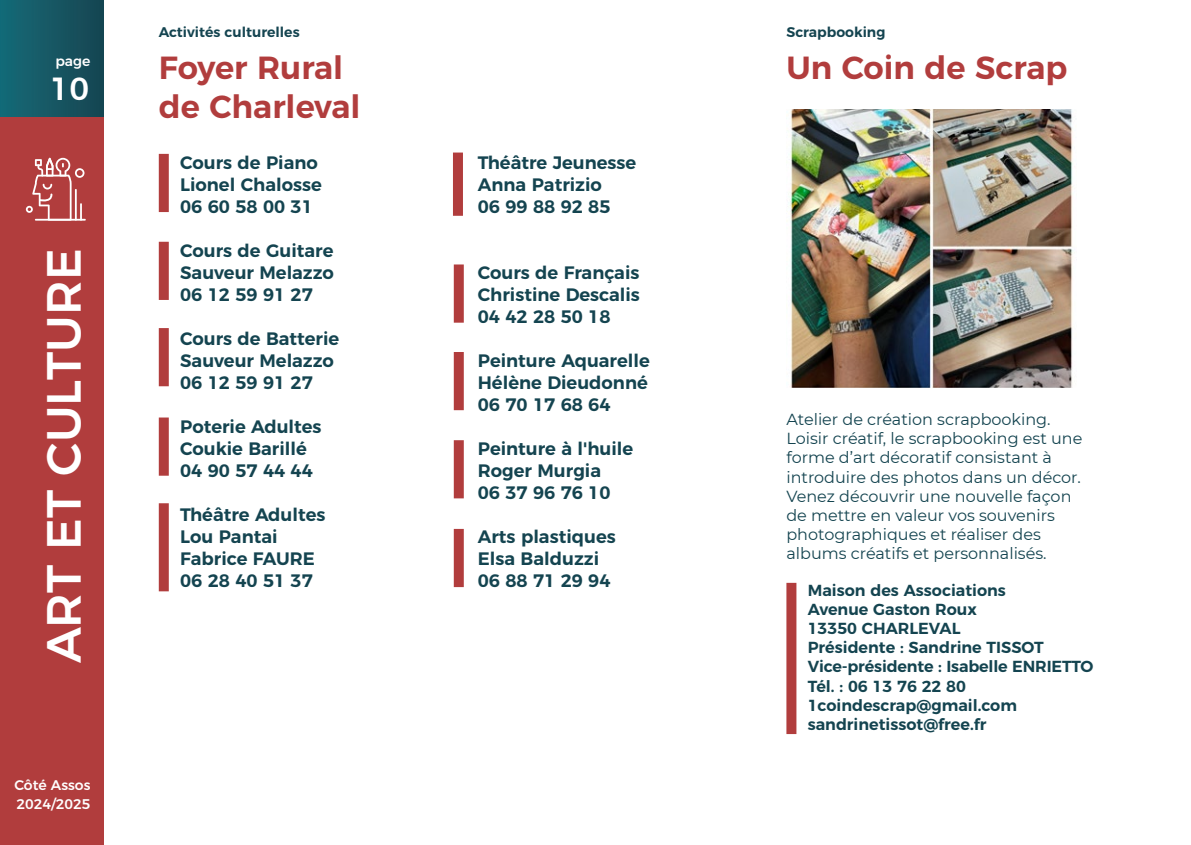
<style>
.page{position:relative;width:1191px;height:845px;background:#fff}
.page>*{position:absolute;margin:0;border:0;box-sizing:border-box;transform-origin:0 0}
.t1{font:500 48px "Montserrat";color:#fff}
.t2{font:600 32px/38.4px "Montserrat";color:#b13d3d}
.t3{font:500 32px "Montserrat";color:#fff}
.t4{font:600 18px "Montserrat";color:#144450}
.t5{font:16px/19.2px "Montserrat";color:#144450}
.t6{font:600 16px "Montserrat";color:#144450}
.t7{font:600 14px "Montserrat";color:#144450}
.t8{font:500 14px "Montserrat";color:#fff}
</style>
<div class="page">
<div style="left:159px;top:154px;width:10px;height:58px;background:#b13d3d"></div>
<div style="left:159px;top:328px;width:10px;height:58px;background:#b13d3d"></div>
<div style="left:159px;top:242px;width:10px;height:58px;background:#b13d3d"></div>
<div style="left:159px;top:417px;width:10px;height:59px;background:#b13d3d"></div>
<div style="left:454px;top:264px;width:10px;height:59px;background:#b13d3d"></div>
<div style="left:453px;top:153px;width:10px;height:63px;background:#b13d3d"></div>
<div style="left:159px;top:503px;width:10px;height:88px;background:#b13d3d"></div>
<div style="left:0;top:0;width:103px;height:845px;background:#b13d3d"></div>
<hr style="left:35px;top:219px;width:51px;height:2px;background:#fff">
<svg style="left:26px;top:158px;width:58px;height:63px"></svg>
<div style="left:786px;top:583px;width:10px;height:151px;background:#b13d3d"></div>
<img style="left:790px;top:110px;width:284px;height:277px">
<hr style="left:1190px;top:0;width:1px;height:845px;background:#007789">
<div style="left:0;top:0;width:103px;height:116px;background:linear-gradient(to right,#156a77,#174551)"></div>
<div style="left:454px;top:352px;width:10px;height:58px;background:#b13d3d"></div>
<div style="left:454px;top:440px;width:10px;height:58px;background:#b13d3d"></div>
<div style="left:454px;top:529px;width:10px;height:58px;background:#b13d3d"></div>
<p class="t8" style="left:55px;top:49px;width:37px">page</p>
<p class="t3" style="left:50px;top:63px;width:41px">10</p>
<p class="t1" style="left:25px;top:663px;width:416px;rotate:-90deg">ART ET CULTURE</p>
<p class="t8" style="left:14px;top:773px;width:78px">Côté Assos</p>
<p class="t8" style="left:17px;top:793px;width:75px">2024/2025</p>
<p class="t7" style="left:159px;top:21px;width:142px">Activités culturelles</p>
<p class="t2" style="left:159px;top:46px;width:203px">Foyer Rural de Charleval</p>
<p class="t4" style="left:180px;top:147px;width:139px">Cours de Piano</p>
<p class="t4" style="left:180px;top:169px;width:143px">Lionel Chalosse</p>
<p class="t4" style="left:180px;top:191px;width:134px">06 60 58 00 31</p>
<p class="t4" style="left:180px;top:235px;width:155px">Cours de Guitare</p>
<p class="t4" style="left:180px;top:257px;width:155px">Sauveur Melazzo</p>
<p class="t4" style="left:180px;top:279px;width:134px">06 12 59 91 27</p>
<p class="t4" style="left:180px;top:323px;width:161px">Cours de Batterie</p>
<p class="t4" style="left:180px;top:345px;width:155px">Sauveur Melazzo</p>
<p class="t4" style="left:180px;top:367px;width:134px">06 12 59 91 27</p>
<p class="t4" style="left:180px;top:411px;width:143px">Poterie Adultes</p>
<p class="t4" style="left:180px;top:433px;width:128px">Coukie Barillé</p>
<p class="t4" style="left:180px;top:455px;width:134px">04 90 57 44 44</p>
<p class="t4" style="left:180px;top:499px;width:147px">Théâtre Adultes</p>
<p class="t4" style="left:180px;top:521px;width:99px">Lou Pantai</p>
<p class="t4" style="left:180px;top:543px;width:136px">Fabrice FAURE</p>
<p class="t4" style="left:180px;top:565px;width:134px">06 28 40 51 37</p>
<p class="t4" style="left:478px;top:147px;width:160px">Théâtre Jeunesse</p>
<p class="t4" style="left:478px;top:169px;width:126px">Anna Patrizio</p>
<p class="t4" style="left:478px;top:191px;width:134px">06 99 88 92 85</p>
<p class="t4" style="left:478px;top:257px;width:163px">Cours de Français</p>
<p class="t4" style="left:478px;top:279px;width:164px">Christine Descalis</p>
<p class="t4" style="left:478px;top:301px;width:134px">04 42 28 50 18</p>
<p class="t4" style="left:478px;top:345px;width:174px">Peinture Aquarelle</p>
<p class="t4" style="left:478px;top:367px;width:171px">Hélène Dieudonné</p>
<p class="t4" style="left:478px;top:389px;width:134px">06 70 17 68 64</p>
<p class="t4" style="left:478px;top:433px;width:157px">Peinture à l'huile</p>
<p class="t4" style="left:478px;top:455px;width:125px">Roger Murgia</p>
<p class="t4" style="left:478px;top:477px;width:134px">06 37 96 76 10</p>
<p class="t4" style="left:478px;top:521px;width:139px">Arts plastiques</p>
<p class="t4" style="left:478px;top:543px;width:123px">Elsa Balduzzi</p>
<p class="t4" style="left:478px;top:565px;width:134px">06 88 71 29 94</p>
<p class="t7" style="left:786px;top:21px;width:100px">Scrapbooking</p>
<p class="t2" style="left:786px;top:46px;width:282px">Un Coin de Scrap</p>
<p class="t5" style="left:786px;top:409px;width:297px">Atelier de création scrapbooking.<br>Loisir créatif, le scrapbooking est une forme d’art décoratif consistant à introduire des photos dans un décor.</p>
<p class="t5" style="left:786px;top:486px;width:286px">Venez découvrir une nouvelle façon de mettre en valeur vos souvenirs photographiques et réaliser des albums créatifs et personnalisés.</p>
<p class="t6" style="left:807px;top:577px;width:200px">Maison des Associations</p>
<p class="t6" style="left:807px;top:596px;width:170px">Avenue Gaston Roux</p>
<p class="t6" style="left:807px;top:615px;width:154px">13350 CHARLEVAL</p>
<p class="t6" style="left:807px;top:634px;width:237px">Présidente : Sandrine TISSOT</p>
<p class="t6" style="left:807px;top:653px;width:287px">Vice-présidente : Isabelle ENRIETTO</p>
<p class="t6" style="left:807px;top:673px;width:160px">Tél. : 06 13 76 22 80</p>
<p class="t6" style="left:807px;top:692px;width:211px">1coindescrap@gmail.com</p>
<p class="t6" style="left:807px;top:711px;width:180px">sandrinetissot@free.fr</p>
</div>
